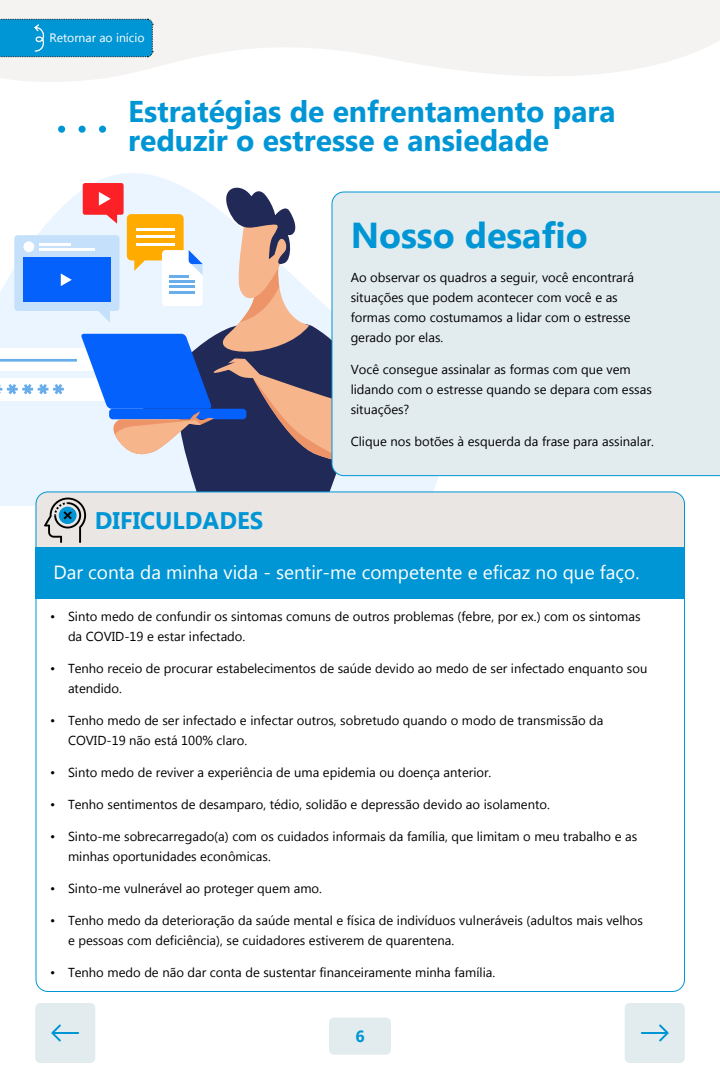
<style>
.page{position:relative;width:720px;height:1080px;background:#fff}
.page>*{position:absolute;margin:0;border:0;box-sizing:border-box;transform-origin:0 0}
.t1{font:700 36px "Myanmar Text";color:#0096d5}
.t2{font:700 30px/29px "Myanmar Text";color:#0096d5}
.t3{font:700 24px "Myanmar Text";color:#0096d5}
.t4{font:19px "Myanmar Text";color:#fff}
.t5{font:700 16.2px "Myanmar Text";color:#0096d5}
.t6{font:13px/20px "Myanmar Text";color:#000}
.t7{font:12.2px "Myanmar Text";color:#fff}
</style>
<div class="page">
<svg style="left:0;top:0;width:720px;height:82px;fill:#f4f3f2"></svg>
<svg style="left:0;top:125px;width:448px;height:381px"></svg>
<div style="left:0;top:378px;width:121px;height:22px;background:#fff"></div>
<svg style="left:0;top:384px;width:64px;height:11px"></svg>
<div style="left:0;top:349px;width:121px;height:22px;background:#fff"></div>
<hr style="left:0;top:359px;width:77px;height:3px;background:#69adeb">
<svg style="left:137px;top:466px;width:256px;height:25px;background:#707999"></svg>
<svg style="left:81px;top:182px;width:286px;height:284px;background:#a4a4ba"></svg>
<div style="left:14px;top:235px;width:105px;height:76px;background:#c4e0fa;border-radius:4px"></div>
<div style="left:23px;top:241px;width:11px;height:11px;background:#fff;border-radius:50%"></div>
<hr style="left:39px;top:248px;width:56px;height:3px;background:#fff">
<hr style="left:39px;top:243px;width:31px;height:2px;background:#fff">
<div style="left:24px;top:258px;width:87px;height:44px;background:#0561fc"></div>
<svg style="left:61px;top:273px;width:11px;height:13px"></svg>
<div style="left:36px;top:492px;width:649px;height:55px;background:#eae6e4"></div>
<div style="left:36px;top:547px;width:649px;height:52px;background:#0096d5"></div>
<div style="left:58px;top:126px;width:7px;height:7px;background:#0096d5;border-radius:50%"></div>
<div style="left:79px;top:126px;width:7px;height:7px;background:#0096d5;border-radius:50%"></div>
<div style="left:99px;top:126px;width:7px;height:7px;background:#0096d5;border-radius:50%"></div>
<div style="left:332px;top:192px;width:388px;height:284px;background:#e2ecee"></div>
<svg style="left:44px;top:498px;width:42px;height:45px;background:#9eacb2"></svg>
<div style="left:329px;top:1018px;width:62px;height:37px;background:#e2ecee;border-radius:5px"></div>
<div style="left:625px;top:1003px;width:60px;height:60px;background:#e2ecee;border-radius:5px"></div>
<div style="left:35px;top:1003px;width:60px;height:60px;background:#e2ecee;border-radius:5px"></div>
<svg style="left:51px;top:1025px;width:28px;height:17px"></svg>
<svg style="left:641px;top:1025px;width:28px;height:17px"></svg>
<svg style="left:0;top:19px;width:153px;height:38px;background:#0695d1"></svg>
<p class="t7" style="left:49px;top:30px;width:97px">Retornar ao início</p>
<h2 class="t2" style="left:128px;top:97px;width:489px">Estratégias de enfrentamento para reduzir o estresse e ansiedade</h2>
<h3 class="t3" style="left:95px;top:506px;width:170px">DIFICULDADES</h3>
<h1 class="t1" style="left:351px;top:214px;width:239px">Nosso desafio</h1>
<p class="t6" style="left:351px;top:267px;width:285px">Ao observar os quadros a seguir, você encontrará situações que podem acontecer com você e as formas como costumamos a lidar com o estresse gerado por elas.</p>
<p class="t6" style="left:351px;top:359px;width:303px">Você consegue assinalar as formas com que vem lidando com o estresse quando se depara com essas situações?</p>
<p class="t6" style="left:351px;top:431px;width:305px">Clique nos botões à esquerda da frase para assinalar.</p>
<h3 class="t4" style="left:53px;top:561px;width:588px">Dar conta da minha vida - sentir-me competente e eficaz no que faço.</h3>
<p class="t6" style="left:68px;top:607px;width:574px;text-indent:-18px">• Sinto medo de confundir os sintomas comuns de outros problemas (febre, por ex.) com os sintomas da COVID-19 e estar infectado.</p>
<p class="t6" style="left:68px;top:659px;width:581px;text-indent:-18px">• Tenho receio de procurar estabelecimentos de saúde devido ao medo de ser infectado enquanto sou atendido.</p>
<p class="t6" style="left:68px;top:711px;width:537px;text-indent:-18px">• Tenho medo de ser infectado e infectar outros, sobretudo quando o modo de transmissão da<br>COVID-19 não está 100% claro.</p>
<p class="t6" style="left:50px;top:763px;width:443px">• Sinto medo de reviver a experiência de uma epidemia ou doença anterior.</p>
<p class="t6" style="left:50px;top:795px;width:501px">• Tenho sentimentos de desamparo, tédio, solidão e depressão devido ao isolamento.</p>
<p class="t6" style="left:68px;top:827px;width:571px;text-indent:-18px">• Sinto-me sobrecarregado(a) com os cuidados informais da família, que limitam o meu trabalho e as minhas oportunidades econômicas.</p>
<p class="t6" style="left:50px;top:879px;width:274px">• Sinto-me vulnerável ao proteger quem amo.</p>
<p class="t6" style="left:68px;top:911px;width:577px;text-indent:-18px">• Tenho medo da deterioração da saúde mental e física de indivíduos vulneráveis (adultos mais velhos e pessoas com deficiência), se cuidadores estiverem de quarentena.</p>
<p class="t6" style="left:50px;top:963px;width:447px">• Tenho medo de não dar conta de sustentar financeiramente minha família.</p>
<p class="t5" style="left:355px;top:1027px;width:11px">6</p>
</div>
